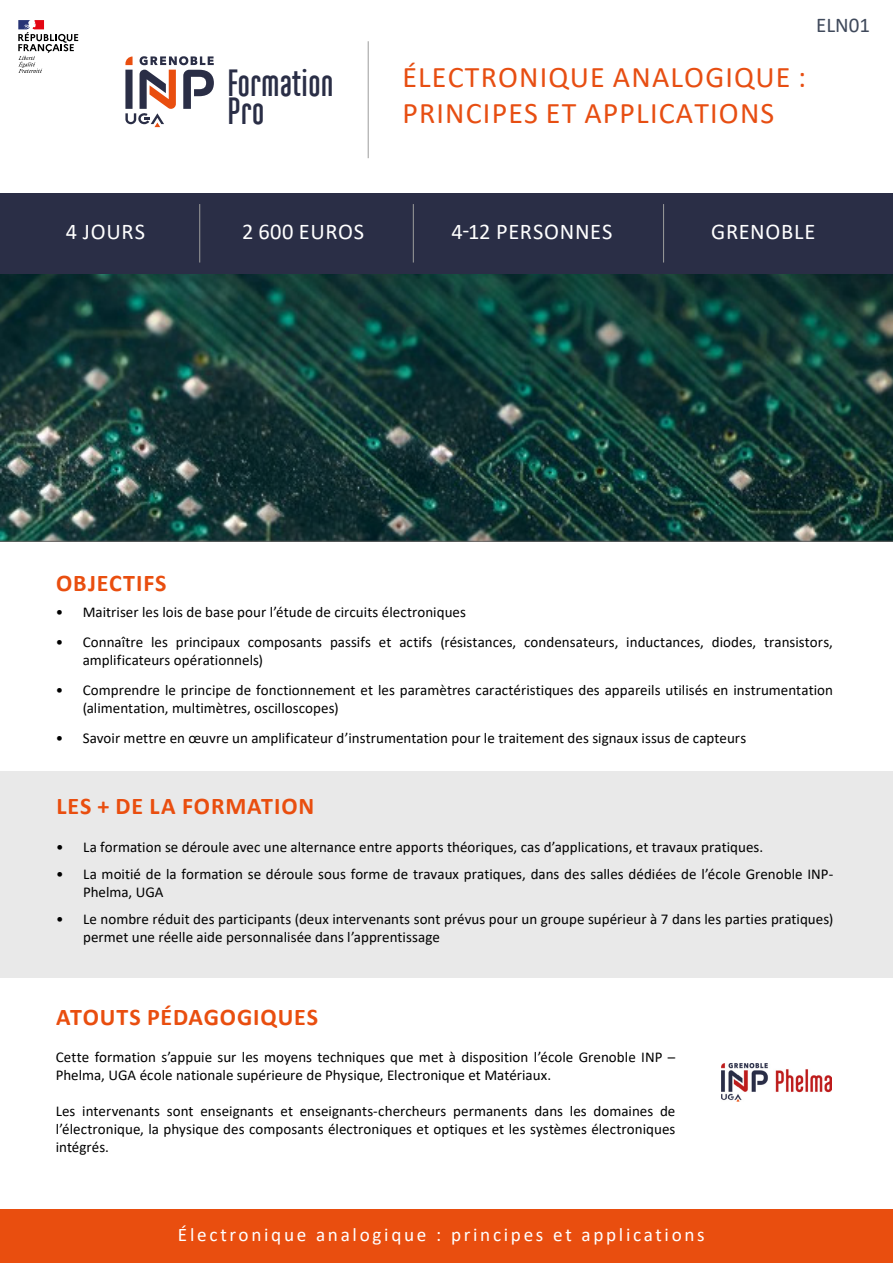
<style>
.page{position:relative;width:893px;height:1263px;background:#fff}
.page>*{position:absolute;margin:0;border:0;box-sizing:border-box;transform-origin:0 0}
.t1{font:700 37.8px/27.8px "Ando";color:#2a2e46}
.t2{font:30px/36px "Calibri";letter-spacing:.04em;color:#e74e12}
.t3{font:700 24px "Calibri";letter-spacing:.035em;color:#e94e0f}
.t4{font:22.5px "Calibri";letter-spacing:.03em;color:#fff}
.t5{font:21px "Calibri";color:#3f495b}
.t6{font:19.2px "Calibri";letter-spacing:.14em;color:#fff}
.t7{font:15px/18px "Calibri";letter-spacing:.005em;color:#000}
</style>
<div class="page">
<img style="left:0;top:274px;width:893px;height:267px">
<div style="left:0;top:193px;width:893px;height:81px;background:#2a2e46"></div>
<div style="left:0;top:771px;width:893px;height:207px;background:#e9e9e9"></div>
<hr style="left:199px;top:204px;width:1px;height:59px;background:#9d9d9c">
<hr style="left:413px;top:204px;width:1px;height:59px;background:#9d9d9c">
<hr style="left:663px;top:204px;width:1px;height:59px;background:#9d9d9c">
<img style="left:721px;top:1064px;width:110px;height:38px">
<hr style="left:0;top:541px;width:893px;height:1px;background:#646363">
<div style="left:0;top:1209px;width:893px;height:54px;background:#e94e0f"></div>
<hr style="left:368px;top:41px;width:1px;height:117px;background:#9d9d9c">
<svg style="left:18px;top:20px;width:60px;height:53px"></svg>
<svg style="left:125px;top:56px;width:89px;height:71px"></svg>
<h1 class="t1" style="left:227px;top:70px;width:108px">Formation<br>Pro</h1>
<h2 class="t2" style="left:402px;top:58px;width:405px">ÉLECTRONIQUE ANALOGIQUE :<br>PRINCIPES ET APPLICATIONS</h2>
<h3 class="t5" style="left:816px;top:11px;width:55px">ELN01</h3>
<h3 class="t4" style="left:451px;top:216px;width:163px">4-12 PERSONNES</h3>
<h3 class="t4" style="left:66px;top:216px;width:81px">4 JOURS</h3>
<h3 class="t4" style="left:242px;top:216px;width:124px">2 600 EUROS</h3>
<h3 class="t4" style="left:711px;top:216px;width:106px">GRENOBLE</h3>
<h3 class="t3" style="left:56px;top:566px;width:112px">OBJECTIFS</h3>
<p class="t7" style="left:56px;top:603px;width:412px">• Maitriser les lois de base pour l’étude de circuits électroniques</p>
<p class="t7" style="left:83px;top:633px;width:752px;text-indent:-27px">• Connaître les principaux composants passifs et actifs (résistances, condensateurs, inductances, diodes, transistors, amplificateurs opérationnels)</p>
<p class="t7" style="left:83px;top:681px;width:752px;text-indent:-27px">• Comprendre le principe de fonctionnement et les paramètres caractéristiques des appareils utilisés en instrumentation (alimentation, multimètres, oscilloscopes)</p>
<p class="t7" style="left:56px;top:729px;width:692px">• Savoir mettre en œuvre un amplificateur d’instrumentation pour le traitement des signaux issus de capteurs</p>
<h3 class="t3" style="left:56px;top:789px;width:259px">LES + DE LA FORMATION</h3>
<p class="t7" style="left:56px;top:838px;width:709px">• La formation se déroule avec une alternance entre apports théoriques, cas d’applications, et travaux pratiques.</p>
<p class="t7" style="left:83px;top:865px;width:752px;text-indent:-27px">• La moitié de la formation se déroule sous forme de travaux pratiques, dans des salles dédiées de l’école Grenoble INP-<br>Phelma, UGA</p>
<p class="t7" style="left:83px;top:910px;width:752px;text-indent:-27px">• Le nombre réduit des participants (deux intervenants sont prévus pour un groupe supérieur à 7 dans les parties pratiques) permet une réelle aide personnalisée dans l’apprentissage</p>
<h3 class="t3" style="left:56px;top:1000px;width:264px">ATOUTS PÉDAGOGIQUES</h3>
<p class="t7" style="left:56px;top:1048px;width:621px">Cette formation s’appuie sur les moyens techniques que met à disposition l’école Grenoble INP –<br>Phelma, UGA école nationale supérieure de Physique, Electronique et Matériaux.</p>
<p class="t7" style="left:56px;top:1102px;width:621px;text-align:justify">Les intervenants sont enseignants et enseignants-chercheurs permanents dans les domaines de l’électronique, la physique des composants électroniques et optiques et les systèmes électroniques intégrés.</p>
<p class="t6" style="left:178px;top:1221px;width:528px">Électronique analogique : principes et applications</p>
</div>
